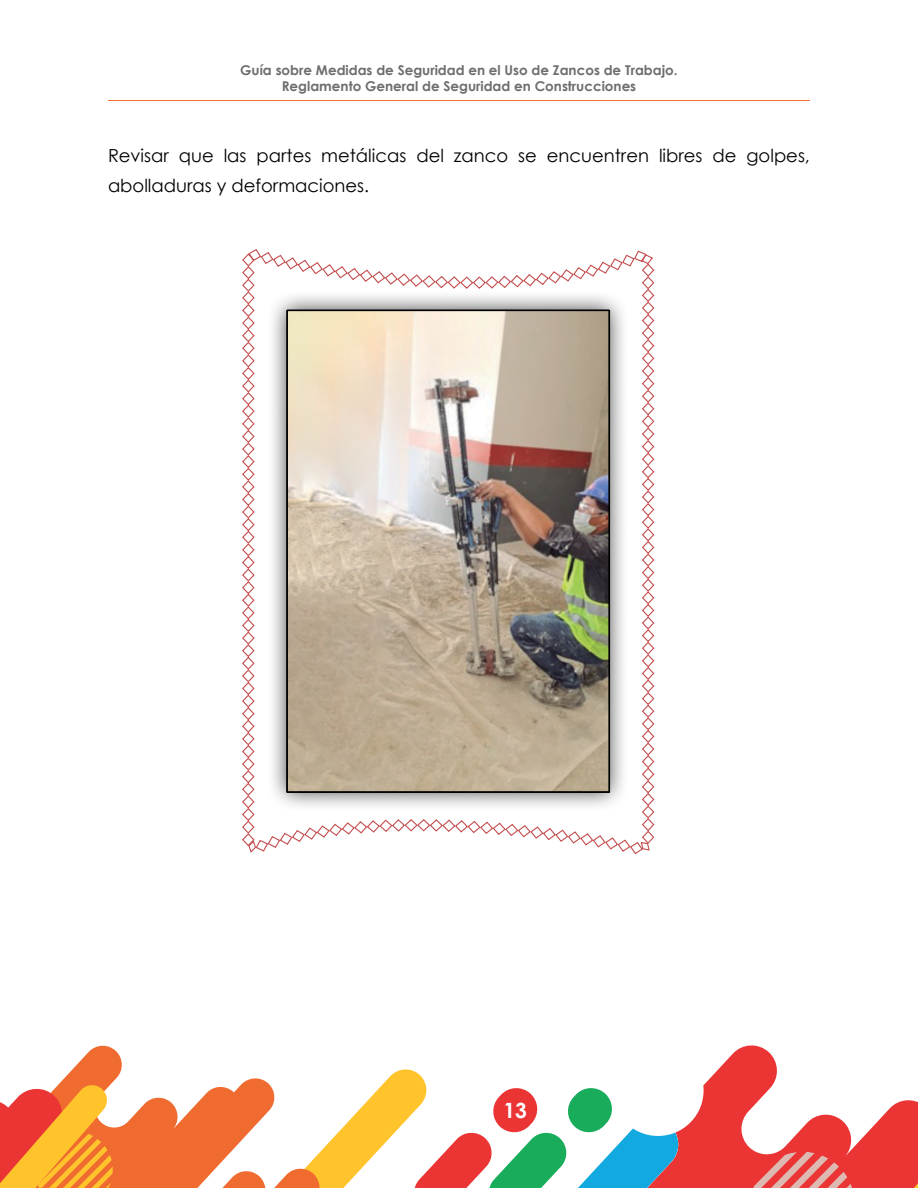
<style>
.page{position:relative;width:918px;height:1188px;background:#fff}
.page>*{position:absolute;margin:0;border:0;box-sizing:border-box;transform-origin:0 0}
.t1{font:700 21px "Century Gothic";color:#fff}
.t2{font:18px/30px "Century Gothic";color:#000}
.t3{font:700 13.5px/16.2px "Century Gothic";color:#6d6e71;text-align:center}
</style>
<div class="page">
<svg style="left:242px;top:249px;width:413px;height:606px"></svg>
<svg style="left:680px;top:1045px;width:97px;height:143px;fill:#eb3535"></svg>
<svg style="left:321px;top:1069px;width:359px;height:119px"></svg>
<svg style="left:117px;top:1052px;width:204px;height:136px"></svg>
<svg style="left:751px;top:1083px;width:167px;height:105px"></svg>
<svg style="left:0;top:1045px;width:117px;height:143px"></svg>
<hr style="left:108px;top:100px;width:702px;height:1px;background:#f36c31">
<p class="t3" style="left:240px;top:61px;width:439px">Guía sobre Medidas de Seguridad en el Uso de Zancos de Trabajo.<br>Reglamento General de Seguridad en Construcciones</p>
<h2 class="t2" style="left:108px;top:140px;width:703px">Revisar que las partes metálicas del zanco se encuentren libres de golpes, abolladuras y deformaciones.</h2>
<h1 class="t1" style="left:503px;top:1095px;width:25px">13</h1>
</div>
